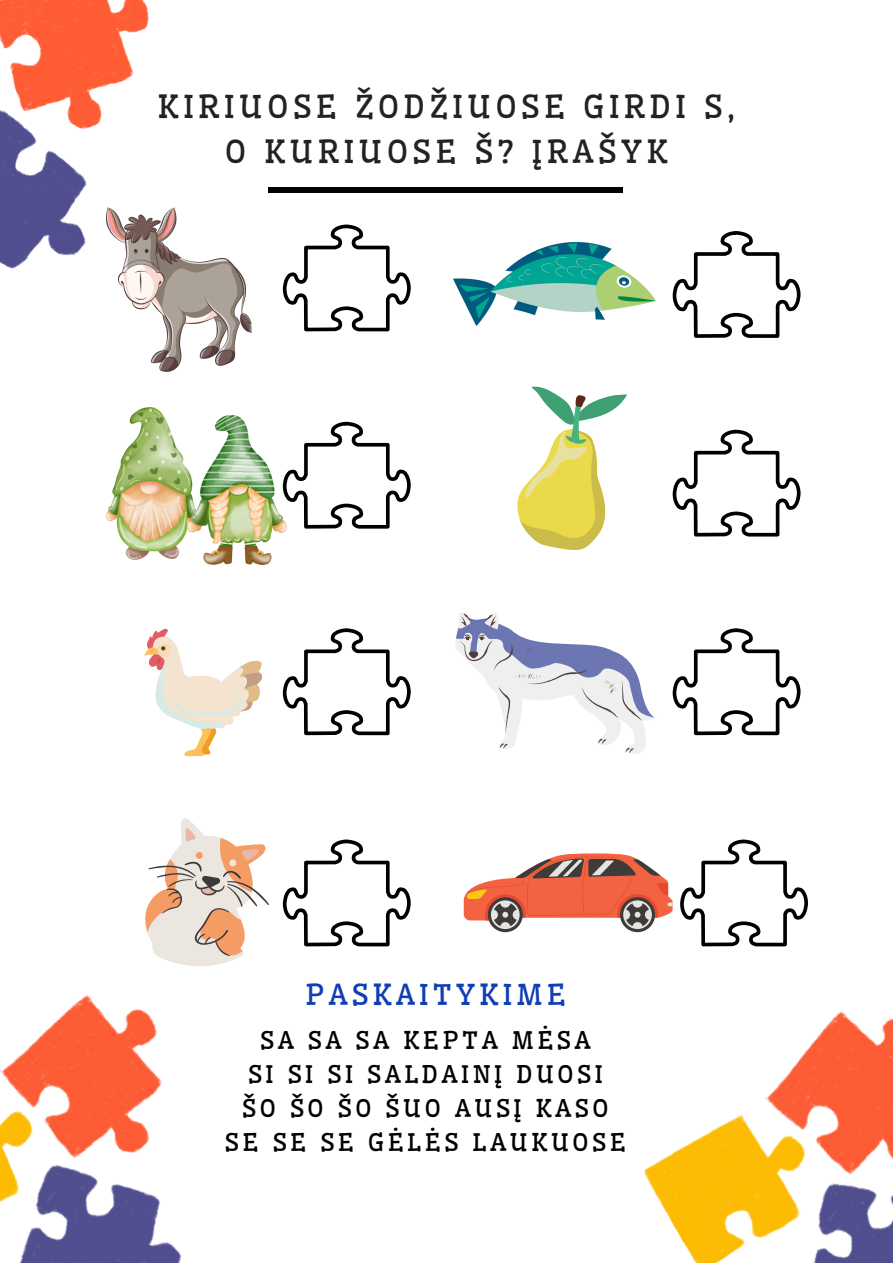
<style>
.page{position:relative;width:893px;height:1264px;background:#fff}
.page>*{position:absolute;margin:0;border:0;box-sizing:border-box;transform-origin:0 0}
.t1{font:31.35px/45px "Wellfleet";letter-spacing:.15em;color:#222;text-align:center}
.t2{font:28.5px "Wellfleet";letter-spacing:.15em;color:#0f3eb5}
.t3{font:24px/33.8px "Wellfleet";letter-spacing:.15em;color:#000;text-align:center}
</style>
<div class="page">
<div style="left:268px;top:187px;width:354px;height:5px;background:#000"></div>
<img style="left:118px;top:207px;width:133px;height:164px">
<img style="left:453px;top:242px;width:202px;height:84px">
<svg style="left:517px;top:386px;width:110px;height:164px"></svg>
<img style="left:106px;top:407px;width:77px;height:152px">
<img style="left:183px;top:415px;width:104px;height:149px">
<svg style="left:144px;top:628px;width:118px;height:128px"></svg>
<svg style="left:455px;top:612px;width:200px;height:142px"></svg>
<svg style="left:463px;top:853px;width:209px;height:79px"></svg>
<svg style="left:145px;top:818px;width:124px;height:148px"></svg>
<svg style="left:282px;top:224px;width:129px;height:107px"></svg>
<svg style="left:282px;top:422px;width:129px;height:106px"></svg>
<svg style="left:680px;top:839px;width:128px;height:107px"></svg>
<svg style="left:282px;top:839px;width:129px;height:107px"></svg>
<svg style="left:672px;top:628px;width:128px;height:107px"></svg>
<svg style="left:282px;top:628px;width:129px;height:107px"></svg>
<svg style="left:672px;top:430px;width:128px;height:106px"></svg>
<svg style="left:672px;top:231px;width:128px;height:107px"></svg>
<img style="left:0;top:994px;width:182px;height:268px">
<img style="left:644px;top:1010px;width:248px;height:252px">
<img style="left:0;top:0;width:148px;height:268px">
<h1 class="t1" style="left:158px;top:84px;width:578px">KIRIUOSE ŽODŽIUOSE GIRDI S,<br>O KURIUOSE Š? ĮRAŠYK</h1>
<p class="t2" style="left:305px;top:977px;width:262px">PASKAITYKIME</p>
<p class="t3" style="left:225px;top:1023px;width:402px">SA SA SA KEPTA MĖSA<br>SI SI SI SALDAINĮ DUOSI<br>ŠO ŠO ŠO ŠUO AUSĮ KASO<br>SE SE SE GĖLĖS LAUKUOSE</p>
</div>
